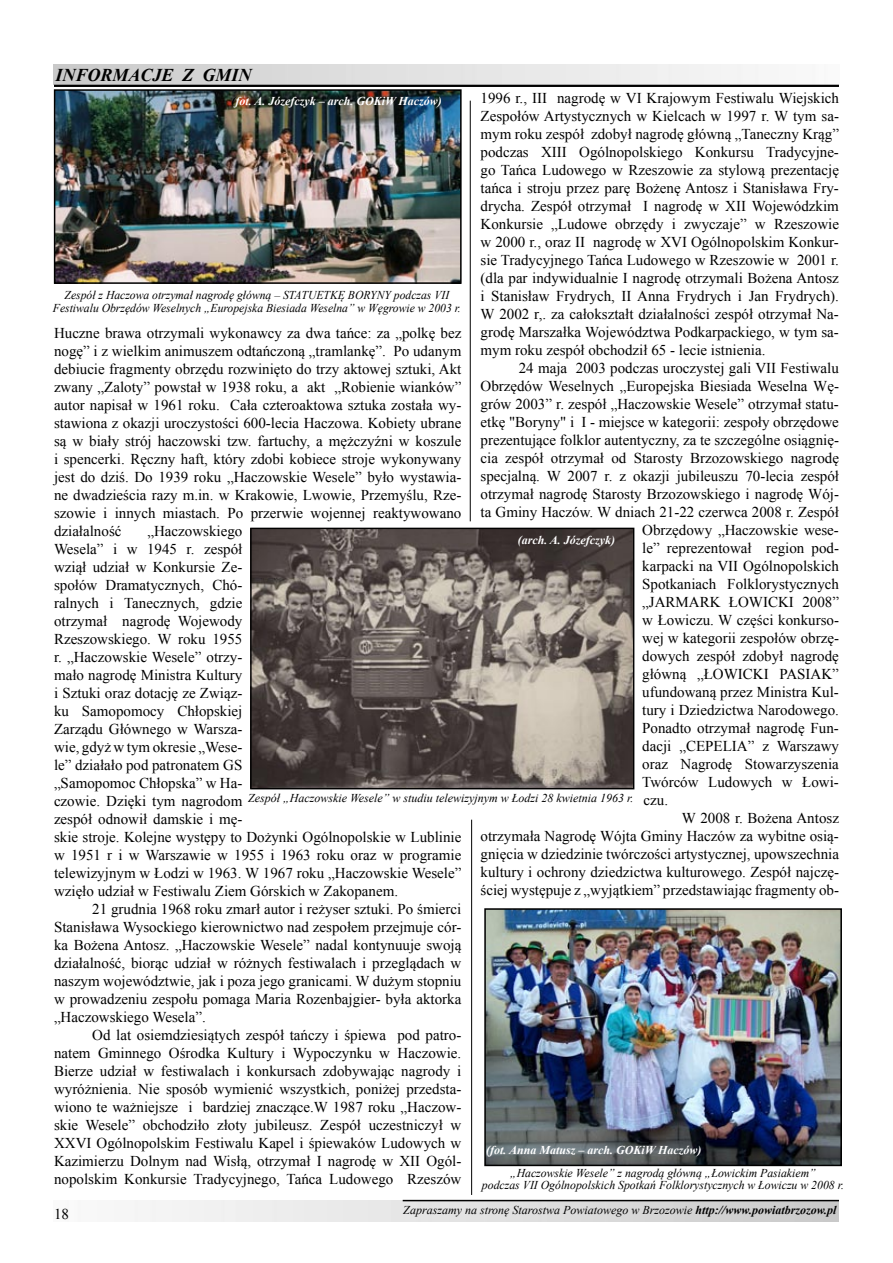
<style>
.page{position:relative;width:893px;height:1263px;background:#fff}
.page>*{position:absolute;margin:0;border:0;box-sizing:border-box;transform-origin:0 0}
.t1{font:italic 700 18px "Times New Roman";color:#000}
.t2{font:15px/18px "Times New Roman";color:#000;text-align:justify}
.t3{font:italic 12px/12px "Times New Roman";color:#000;text-align:center}
.t4{font:italic 700 12px "Times New Roman";color:#fff}
.s1{color:#000}
.s2{font-weight:700}
</style>
<div class="page">
<hr style="left:54px;top:85px;width:785px;height:2px;background:#000">
<hr style="left:403px;top:1200px;width:436px;height:1px;background:#000">
<img style="left:252px;top:530px;width:380px;height:257px">
<div style="left:250px;top:528px;width:384px;height:261px;border:1px solid #000"></div>
<img style="left:57px;top:92px;width:402px;height:189px">
<div style="left:54px;top:89px;width:408px;height:195px;border:2px solid #000"></div>
<img style="left:487px;top:911px;width:352px;height:252px">
<div style="left:484px;top:908px;width:358px;height:258px;border:2px solid #000"></div>
<hr style="left:471px;top:820px;width:1px;height:375px;background:#000">
<hr style="left:470px;top:101px;width:1px;height:420px;background:#000">
<p class="t1" style="left:55px;top:63px;width:198px">INFORMACJE Z GMIN</p>
<p class="t2" style="left:480px;top:88px;width:360px">1996 r., III nagrodę w VI Krajowym Festiwalu Wiejskich</p>
<p class="t2" style="left:480px;top:106px;width:360px">Zespołów Artystycznych w Kielcach w 1997 r. W tym sa-</p>
<p class="t2" style="left:480px;top:124px;width:360px">mym roku zespół zdobył nagrodę główną „Taneczny Krąg”</p>
<p class="t2" style="left:480px;top:142px;width:360px">podczas XIII Ogólnopolskiego Konkursu Tradycyjne-</p>
<p class="t2" style="left:480px;top:160px;width:360px">go Tańca Ludowego w Rzeszowie za stylową prezentację</p>
<p class="t2" style="left:480px;top:178px;width:360px">tańca i stroju przez parę Bożenę Antosz i Stanisława Fry-</p>
<p class="t2" style="left:480px;top:196px;width:360px">drycha. Zespół otrzymał I nagrodę w XII Wojewódzkim</p>
<p class="t2" style="left:480px;top:214px;width:360px">Konkursie „Ludowe obrzędy i zwyczaje” w Rzeszowie</p>
<p class="t2" style="left:480px;top:232px;width:360px">w 2000 r., oraz II nagrodę w XVI Ogólnopolskim Konkur-</p>
<p class="t2" style="left:480px;top:250px;width:360px">sie Tradycyjnego Tańca Ludowego w Rzeszowie w 2001 r.</p>
<p class="t2" style="left:480px;top:268px;width:360px">(dla par indywidualnie I nagrodę otrzymali Bożena Antosz</p>
<p class="t2" style="left:480px;top:286px;width:360px">i Stanisław Frydrych, II Anna Frydrych i Jan Frydrych).</p>
<p class="t2" style="left:480px;top:304px;width:360px">W 2002 r,. za całokształt działalności zespół otrzymał Na-</p>
<p class="t2" style="left:480px;top:322px;width:360px">grodę Marszałka Województwa Podkarpackiego, w tym sa-</p>
<p class="t2" style="left:480px;top:340px;width:286px">mym roku zespół obchodził 65 - lecie istnienia.</p>
<p class="t2" style="left:519px;top:358px;width:322px">24 maja 2003 podczas uroczystej gali VII Festiwalu</p>
<p class="t2" style="left:480px;top:376px;width:360px">Obrzędów Weselnych „Europejska Biesiada Weselna Wę-</p>
<p class="t2" style="left:480px;top:394px;width:360px">grów 2003” r. zespół „Haczowskie Wesele” otrzymał statu-</p>
<p class="t2" style="left:480px;top:412px;width:360px">etkę "Boryny" i I - miejsce w kategorii: zespoły obrzędowe</p>
<p class="t2" style="left:480px;top:430px;width:360px">prezentujące folklor autentyczny, za te szczególne osiągnię-</p>
<p class="t2" style="left:480px;top:448px;width:360px">cia zespół otrzymał od Starosty Brzozowskiego nagrodę</p>
<p class="t2" style="left:480px;top:466px;width:360px">specjalną. W 2007 r. z okazji jubileuszu 70-lecia zespół</p>
<p class="t2" style="left:480px;top:484px;width:360px">otrzymał nagrodę Starosty Brzozowskiego i nagrodę Wój-</p>
<p class="t2" style="left:480px;top:502px;width:360px">ta Gminy Haczów. W dniach 21-22 czerwca 2008 r. Zespół</p>
<p class="t2" style="left:642px;top:520px;width:198px">Obrzędowy „Haczowskie wese-</p>
<p class="t2" style="left:642px;top:538px;width:198px">le” reprezentował region pod-</p>
<p class="t2" style="left:642px;top:556px;width:198px">karpacki na VII Ogólnopolskich</p>
<p class="t2" style="left:642px;top:574px;width:198px">Spotkaniach Folklorystycznych</p>
<p class="t2" style="left:642px;top:592px;width:198px">„JARMARK ŁOWICKI 2008”</p>
<p class="t2" style="left:642px;top:610px;width:198px">w Łowiczu. W części konkurso-</p>
<p class="t2" style="left:642px;top:628px;width:198px">wej w kategorii zespołów obrzę-</p>
<p class="t2" style="left:642px;top:646px;width:198px">dowych zespół zdobył nagrodę</p>
<p class="t2" style="left:642px;top:664px;width:198px">główną „ŁOWICKI PASIAK”</p>
<p class="t2" style="left:642px;top:682px;width:198px">ufundowaną przez Ministra Kul-</p>
<p class="t2" style="left:642px;top:700px;width:198px">tury i Dziedzictwa Narodowego.</p>
<p class="t2" style="left:642px;top:718px;width:198px">Ponadto otrzymał nagrodę Fun-</p>
<p class="t2" style="left:642px;top:736px;width:198px">dacji „CEPELIA” z Warszawy</p>
<p class="t2" style="left:642px;top:754px;width:198px">oraz Nagrodę Stowarzyszenia</p>
<p class="t2" style="left:642px;top:772px;width:198px">Twórców Ludowych w Łowi-</p>
<p class="t2" style="left:643px;top:790px;width:26px">czu.</p>
<p class="t2" style="left:682px;top:808px;width:159px">W 2008 r. Bożena Antosz</p>
<p class="t2" style="left:480px;top:826px;width:360px">otrzymała Nagrodę Wójta Gminy Haczów za wybitne osią-</p>
<p class="t2" style="left:480px;top:844px;width:360px">gnięcia w dziedzinie twórczości artystycznej, upowszechnia</p>
<p class="t2" style="left:480px;top:862px;width:360px">kultury i ochrony dziedzictwa kulturowego. Zespół najczę-</p>
<p class="t2" style="left:480px;top:880px;width:360px">ściej występuje z „wyjątkiem” przedstawiając fragmenty ob-</p>
<p class="t4" style="left:232px;top:93px;width:212px"><span class="s1">(</span>fot. A. Józefczyk – arch. GOKiW Haczów)</p>
<p class="t3" style="left:53px;top:287px;width:409px;line-height:13.5px">Zespół z Haczowa otrzymał nagrodę główną – STATUETKĘ BORYNY podczas VII<br>Festiwalu Obrzędów Weselnych „Europejska Biesiada Weselna” w Węgrowie w 2003 r.</p>
<p class="t2" style="left:54px;top:324px;width:409px">Huczne brawa otrzymali wykonawcy za dwa tańce: za „polkę bez nogę” i z wielkim animuszem odtańczoną „tramlankę”. Po udanym debiucie fragmenty obrzędu rozwinięto do trzy aktowej sztuki, Akt zwany „Zaloty” powstał w 1938 roku, a akt „Robienie wianków” autor napisał w 1961 roku. Cała czteroaktowa sztuka została wy&shy;stawiona z okazji uroczystości 600-lecia Haczowa. Kobiety ubrane są w biały strój haczowski tzw. fartuchy, a mężczyźni w koszule i spencerki. Ręczny haft, który zdobi kobiece stroje wykonywany jest do dziś. Do 1939 roku „Haczowskie Wesele” było wystawia&shy;ne dwadzieścia razy m.in. w Krakowie, Lwowie, Przemyślu, Rze&shy;szowie i innych miastach. Po przerwie wojennej reaktywowano działalność</p>
<p class="t2" style="left:147px;top:522px;width:96px">„Haczowskiego</p>
<p class="t2" style="left:54px;top:540px;width:190px">Wesela” i w 1945 r. zespół</p>
<p class="t2" style="left:54px;top:558px;width:190px">wziął udział w Konkursie Ze-</p>
<p class="t2" style="left:54px;top:576px;width:190px">społów Dramatycznych, Chó-</p>
<p class="t2" style="left:54px;top:594px;width:190px">ralnych i Tanecznych, gdzie</p>
<p class="t2" style="left:54px;top:612px;width:190px">otrzymał nagrodę Wojewody</p>
<p class="t2" style="left:54px;top:630px;width:190px">Rzeszowskiego. W roku 1955</p>
<p class="t2" style="left:54px;top:648px;width:190px">r. „Haczowskie Wesele” otrzy-</p>
<p class="t2" style="left:54px;top:666px;width:190px">mało nagrodę Ministra Kultury</p>
<p class="t2" style="left:54px;top:684px;width:190px">i Sztuki oraz dotację ze Związ-</p>
<p class="t2" style="left:54px;top:702px;width:190px">ku Samopomocy Chłopskiej</p>
<p class="t2" style="left:54px;top:720px;width:190px">Zarządu Głównego w Warsza-</p>
<p class="t2" style="left:54px;top:738px;width:190px">wie, gdyż w tym okresie „Wese-</p>
<p class="t2" style="left:54px;top:756px;width:190px">le” działało pod patronatem GS</p>
<p class="t2" style="left:54px;top:774px;width:190px">„Samopomoc Chłopska” w Ha-</p>
<p class="t2" style="left:54px;top:792px;width:190px">czowie. Dzięki tym nagrodom</p>
<p class="t2" style="left:54px;top:810px;width:190px">zespół odnowił damskie i mę-</p>
<p class="t2" style="left:54px;top:828px;width:409px">skie stroje. Kolejne występy to Dożynki Ogólnopolskie w Lublinie</p>
<p class="t2" style="left:54px;top:846px;width:409px">w 1951 r i w Warszawie w 1955 i 1963 roku oraz w programie</p>
<p class="t2" style="left:54px;top:864px;width:409px">telewizyjnym w Łodzi w 1963. W 1967 roku „Haczowskie Wesele”</p>
<p class="t2" style="left:54px;top:882px;width:346px">wzięło udział w Festiwalu Ziem Górskich w Zakopanem.</p>
<p class="t2" style="left:92px;top:900px;width:371px">21 grudnia 1968 roku zmarł autor i reżyser sztuki. Po śmierci</p>
<p class="t2" style="left:54px;top:918px;width:409px">Stanisława Wysockiego kierownictwo nad zespołem przejmuje cór-</p>
<p class="t2" style="left:54px;top:936px;width:409px">ka Bożena Antosz. „Haczowskie Wesele” nadal kontynuuje swoją</p>
<p class="t2" style="left:54px;top:954px;width:409px">działalność, biorąc udział w różnych festiwalach i przeglądach w</p>
<p class="t2" style="left:54px;top:972px;width:409px">naszym województwie, jak i poza jego granicami. W dużym stopniu</p>
<p class="t2" style="left:54px;top:990px;width:409px">w prowadzeniu zespołu pomaga Maria Rozenbajgier- była aktorka</p>
<p class="t2" style="left:54px;top:1008px;width:153px">„Haczowskiego Wesela”.</p>
<p class="t2" style="left:92px;top:1026px;width:371px">Od lat osiemdziesiątych zespół tańczy i śpiewa pod patro-</p>
<p class="t2" style="left:54px;top:1044px;width:409px">natem Gminnego Ośrodka Kultury i Wypoczynku w Haczowie.</p>
<p class="t2" style="left:54px;top:1062px;width:409px">Bierze udział w festiwalach i konkursach zdobywając nagrody i</p>
<p class="t2" style="left:54px;top:1080px;width:409px">wyróżnienia. Nie sposób wymienić wszystkich, poniżej przedsta-</p>
<p class="t2" style="left:54px;top:1098px;width:409px">wiono te ważniejsze i bardziej znaczące.W 1987 roku „Haczow-</p>
<p class="t2" style="left:54px;top:1116px;width:409px">skie Wesele” obchodziło złoty jubileusz. Zespół uczestniczył w</p>
<p class="t2" style="left:54px;top:1134px;width:409px">XXVI Ogólnopolskim Festiwalu Kapel i śpiewaków Ludowych w</p>
<p class="t2" style="left:54px;top:1152px;width:409px">Kazimierzu Dolnym nad Wisłą, otrzymał I nagrodę w XII Ogól-</p>
<p class="t2" style="left:54px;top:1170px;width:409px">nopolskim Konkursie Tradycyjnego, Tańca Ludowego Rzeszów</p>
<p class="t4" style="left:518px;top:531px;width:99px">(arch. A. Józefczyk)</p>
<p class="t3" style="left:248px;top:792px;width:387px">Zespół „Haczowskie Wesele” w studiu telewizyjnym w Łodzi 28 kwietnia 1963 r.</p>
<p class="t4" style="left:486px;top:1142px;width:217px">(fot. Anna Matusz – arch. GOKiW Haczów)</p>
<p class="t3" style="left:482px;top:1167px;width:363px">„Haczowskie Wesele” z nagrodą główną „Łowickim Pasiakiem”<br>podczas VII Ogólnopolskich Spotkań Folklorystycznych w Łowiczu w 2008 r.</p>
<p class="t2" style="left:54px;top:1204px;width:16px">18</p>
<p class="t3" style="left:403px;top:1203px;width:435px">Zapraszamy na stronę Starostwa Powiatowego w Brzozowie <span class="s2">http://www.powiatbrzozow.pl</span></p>
</div>
